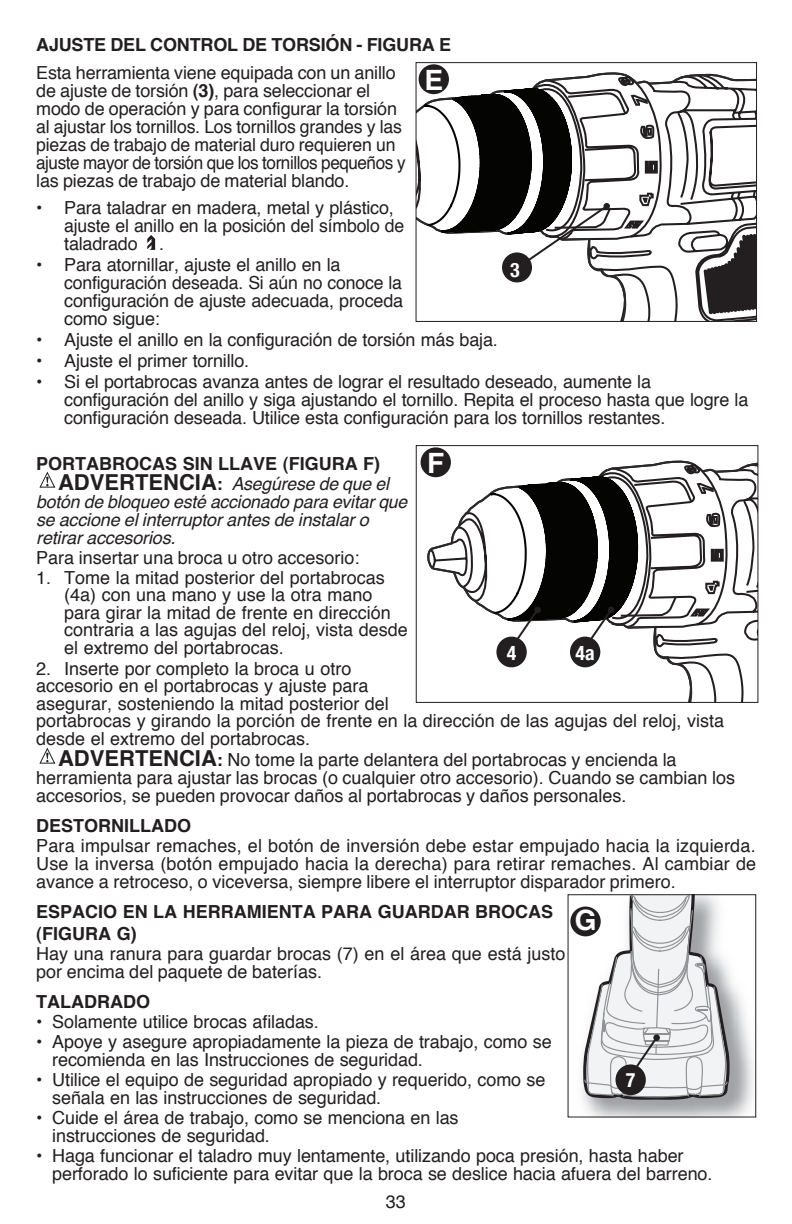
<style>
.page{position:relative;width:792px;height:1224px;background:#fff}
.page>*{position:absolute;margin:0;border:0;box-sizing:border-box;transform-origin:0 0}
.t1{font:700 28px "Helvetica";color:#fff}
.t2{font:700 condensed 20px "Helvetica Neue";color:#fff}
.t3{font:18px/18px "Helvetica";letter-spacing:-.005em;color:#231f20}
.t4{font:700 18px "Helvetica";color:#231f20}
.t5{font:italic 18px/18px "Helvetica";letter-spacing:-.01em;color:#231f20}
.s1{font-weight:700}
.s2{font-weight:700;font-style:normal}
.s3{font-weight:700;font-style:normal;font-size:22px}
.s4{font-weight:700;font-size:22px}
</style>
<div class="page">
<svg style="left:147px;top:235px;width:8px;height:15px"></svg>
<svg style="left:39px;top:471px;width:17px;height:17px"></svg>
<svg style="left:39px;top:747px;width:17px;height:17px"></svg>
<svg style="left:423px;top:75px;width:334px;height:246px"></svg>
<div style="left:502px;top:252px;width:30px;height:30px;background:#231f20;border-radius:50%"></div>
<div style="left:419px;top:64px;width:30px;height:30px;background:#231f20;border-radius:50%"></div>
<img style="left:570px;top:906px;width:184px;height:209px">
<div style="left:568px;top:894px;width:188px;height:223px;border:1px solid #231f20"></div>
<div style="left:570px;top:907px;width:31px;height:29px;background:#231f20;border-radius:50%"></div>
<svg style="left:583px;top:895px;width:147px;height:205px"></svg>
<div style="left:616px;top:1064px;width:30px;height:31px;background:#231f20;border-radius:50%"></div>
<svg style="left:427px;top:461px;width:329px;height:151px"></svg>
<div style="left:421px;top:447px;width:30px;height:30px;background:#231f20;border-radius:50%"></div>
<svg style="left:489px;top:463px;width:269px;height:239px"></svg>
<div style="left:570px;top:637px;width:30px;height:30px;background:#231f20;border-radius:50%"></div>
<p class="t4" style="left:36px;top:30px;width:26px">AJUSTE</p>
<p class="t4" style="left:110px;top:30px;width:13px">DEL</p>
<p class="t4" style="left:150px;top:30px;width:14px">CONTROL</p>
<p class="t4" style="left:242px;top:30px;width:42px">DE TORSIÓN</p>
<p class="t4" style="left:357px;top:30px;width:34px">- FIGURA</p>
<p class="t4" style="left:439px;top:30px;width:14px">E</p>
<p class="t3" style="left:36px;top:64px;width:371px">Esta herramienta viene equipada con un anillo de ajuste de torsión <span class="s1">(3)</span>, para seleccionar el modo de operación y para configurar la torsión al ajustar los tornillos. Los tornillos grandes y las piezas de trabajo de material duro requieren un ajuste mayor de torsión que los tornillos pequeños y las piezas de trabajo de material blando.</p>
<p class="t3" style="left:64px;top:199px;width:342px;text-indent:-28px">• Para taladrar en madera, metal y plástico, ajuste el anillo en la posición del símbolo de taladrado .</p>
<p class="t3" style="left:64px;top:256px;width:341px;text-indent:-28px">• Para atornillar, ajuste el anillo en la configuración deseada. Si aún no conoce la configuración de ajuste adecuada, proceda como sigue:</p>
<p class="t3" style="left:36px;top:331px;width:463px">• Ajuste el anillo en la configuración de torsión más baja.</p>
<p class="t3" style="left:36px;top:352px;width:215px">• Ajuste el primer tornillo.</p>
<p class="t3" style="left:64px;top:373px;width:686px;text-indent:-28px">• Si el portabrocas avanza antes de lograr el resultado deseado, aumente la configuración del anillo y siga ajustando el tornillo. Repita el proceso hasta que logre la configuración deseada. Utilice esta configuración para los tornillos restantes.</p>
<p class="t4" style="left:36px;top:449px;width:26px">PORTABROCAS</p>
<p class="t4" style="left:183px;top:449px;width:11px">SIN</p>
<p class="t4" style="left:218px;top:449px;width:13px">LLA</p>
<p class="t4" style="left:253px;top:449px;width:59px">VE (FIGURA</p>
<h1 class="t1" style="left:424px;top:58px;width:20px">E</h1>
<p class="t2" style="left:510px;top:258px;width:11px">3</p>
<h1 class="t1" style="left:427px;top:441px;width:19px">F</h1>
<p class="t5" style="left:58px;top:454px;width:332px;line-height:20px;text-indent:305px"><span class="s2">F)<br></span><span class="s3">ADVERTENCIA</span><span class="s2">:</span> Asegúrese de que el</p>
<p class="t5" style="left:36px;top:493px;width:373px">botón de bloqueo esté accionado para evitar que se accione el interruptor antes de instalar o retirar accesorios.</p>
<p class="t3" style="left:36px;top:549px;width:325px">Para insertar una broca u otro accesorio:</p>
<p class="t3" style="left:64px;top:569px;width:345px;text-indent:-28px">1. Tome la mitad posterior del portabrocas (4a) con una mano y use la otra mano para girar la mitad de frente en dirección contraria a las agujas del reloj, vista desde el extremo del portabrocas.</p>
<p class="t3" style="left:36px;top:660px;width:689px">2. Inserte por completo la broca u otro<br>accesorio en el portabrocas y ajuste para<br>asegurar, sosteniendo la mitad posterior del<br>portabrocas y girando la porción de frente en la dirección de las agujas del reloj, vista desde el extremo del portabrocas.</p>
<p class="t3" style="left:36px;top:751px;width:700px;text-indent:22px"><span class="s4">ADVERTENCIA</span><span class="s1">:</span> No tome la parte delantera del portabrocas y encienda la herramienta para ajustar las brocas (o cualquier otro accesorio). Cuando se cambian los accesorios, se pueden provocar daños al portabrocas y daños personales.</p>
<p class="t4" style="left:36px;top:811px;width:26px">DESTORNILLADO</p>
<p class="t3" style="left:36px;top:837px;width:722px;text-align:justify">Para impulsar remaches, el botón de inversión debe estar empujado hacia la izquierda.<br>Use la inversa (botón empujado hacia la derecha) para retirar remaches. Al cambiar de avance a retroceso, o viceversa, siempre libere el interruptor disparador primero.</p>
<p class="t4" style="left:36px;top:897px;width:25px">ESPACIO</p>
<p class="t4" style="left:123px;top:897px;width:86px">EN LA HERRAMIENTA</p>
<p class="t4" style="left:321px;top:897px;width:14px">PARA</p>
<p class="t4" style="left:378px;top:897px;width:14px">GUARDAR</p>
<p class="t4" style="left:475px;top:897px;width:14px">BROCAS</p>
<p class="t4" style="left:36px;top:919px;width:30px">(FIGURA</p>
<p class="t4" style="left:117px;top:919px;width:21px">G)</p>
<p class="t3" style="left:36px;top:945px;width:531px">Hay una ranura para guardar brocas (7) en el área que está justo por encima del paquete de baterías.</p>
<p class="t4" style="left:36px;top:987px;width:25px">TALADRADO</p>
<p class="t3" style="left:36px;top:1013px;width:284px">• Solamente utilice brocas afiladas.</p>
<p class="t3" style="left:52px;top:1033px;width:501px;text-indent:-16px">• Apoye y asegure apropiadamente la pieza de trabajo, como se recomienda en las Instrucciones de seguridad.</p>
<p class="t3" style="left:52px;top:1071px;width:495px;text-indent:-16px">• Utilice el equipo de seguridad apropiado y requerido, como se señala en las instrucciones de seguridad.</p>
<p class="t3" style="left:52px;top:1109px;width:408px;text-indent:-16px">• Cuide el área de trabajo, como se menciona en las instrucciones de seguridad.</p>
<p class="t3" style="left:52px;top:1147px;width:662px;text-indent:-16px">• Haga funcionar el taladro muy lentamente, utilizando poca presión, hasta haber perforado lo suficiente para evitar que la broca se deslice hacia afuera del barreno.</p>
<p class="t2" style="left:507px;top:640px;width:11px">4</p>
<p class="t2" style="left:576px;top:640px;width:21px">4a</p>
<h1 class="t1" style="left:575px;top:898px;width:23px">G</h1>
<p class="t2" style="left:626px;top:1068px;width:11px">7</p>
<p class="t3" style="left:386px;top:1194px;width:22px">33</p>
</div>
